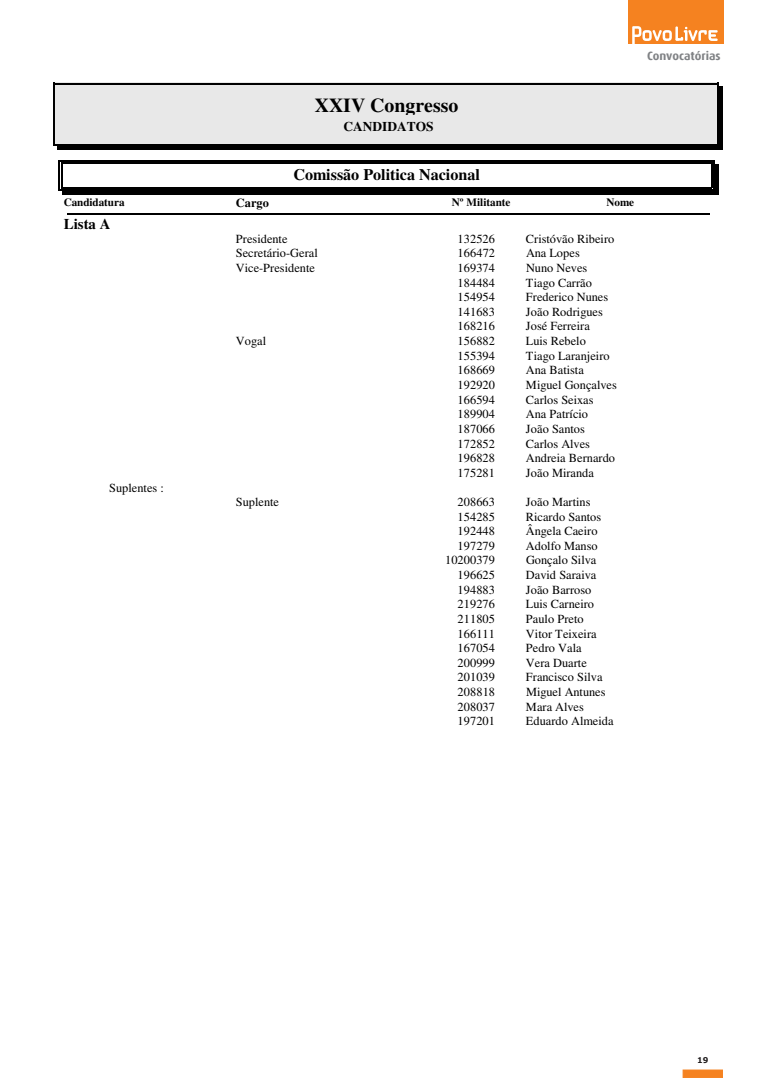
<style>
.page{position:relative;width:766px;height:1078px;background:#fff}
.page>*{position:absolute;margin:0;border:0;box-sizing:border-box;transform-origin:0 0}
.t1{font:700 19.8px "Times";color:#000}
.t2{font:700 16.1px "Times";color:#000}
.t3{font:700 14.9px "Times";color:#000}
.t4{font:700 13.4px "Times";color:#000}
.t5{font:12.3px "Times";color:#000}
.t6{font:700 12.3px "Times";letter-spacing:.005em;color:#000}
.topos{font:700 12px "Dax";color:#808285}
.t7{font:700 11.2px "Times";letter-spacing:-.005em;color:#000}
.t8{font:700 8px "Verdana";color:#231f20}
</style>
<div class="page">
<div style="left:682px;top:1069px;width:40px;height:8px;background:#f58220;border:1px solid #f58220"></div>
<div style="left:53px;top:83px;width:665px;height:63px;background:#e8e8e8"></div>
<hr style="left:53px;top:83px;width:665px;height:2px;background:#000">
<hr style="left:716px;top:83px;width:2px;height:63px;background:#000">
<hr style="left:53px;top:144px;width:665px;height:2px;background:#000">
<hr style="left:53px;top:83px;width:2px;height:63px;background:#000">
<hr style="left:718px;top:86px;width:4px;height:64px;background:#000">
<hr style="left:57px;top:146px;width:665px;height:4px;background:#000">
<hr style="left:67px;top:213px;width:642px;height:2px;background:#000">
<hr style="left:59px;top:160px;width:655px;height:1px;background:#000">
<hr style="left:61px;top:163px;width:651px;height:1px;background:#000">
<hr style="left:713px;top:160px;width:1px;height:31px;background:#000">
<hr style="left:710px;top:163px;width:2px;height:25px;background:#000">
<hr style="left:59px;top:189px;width:655px;height:2px;background:#000">
<hr style="left:61px;top:187px;width:651px;height:1px;background:#000">
<hr style="left:59px;top:160px;width:1px;height:31px;background:#000">
<hr style="left:61px;top:163px;width:2px;height:25px;background:#000">
<hr style="left:714px;top:164px;width:4px;height:30px;background:#000">
<hr style="left:63px;top:191px;width:655px;height:3px;background:#000">
<div style="left:627px;top:0;width:96px;height:44px;background:#f58220"></div>
<svg style="left:632px;top:26px;width:85px;height:18px"></svg>
<p class="topos" style="left:647px;top:49px;width:75px">Convocatórias</p>
<p class="t1" style="left:315px;top:99px;width:145px">XXIV Congresso</p>
<p class="t4" style="left:343px;top:121px;width:92px">CANDIDATOS</p>
<p class="t2" style="left:293px;top:169px;width:188px">Comissão Politica Nacional</p>
<p class="t7" style="left:64px;top:198px;width:62px">Candidatura</p>
<p class="t6" style="left:236px;top:198px;width:35px">Cargo</p>
<p class="t7" style="left:451px;top:198px;width:60px">Nº Militante</p>
<p class="t7" style="left:606px;top:198px;width:29px">Nome</p>
<p class="t3" style="left:64px;top:218px;width:48px">Lista A</p>
<p class="t5" style="left:109px;top:480px;width:56px">Suplentes :</p>
<p class="t5" style="left:236px;top:231px;width:53px">Presidente</p>
<p class="t5" style="left:457px;top:231px;width:39px">132526</p>
<p class="t5" style="left:526px;top:231px;width:90px">Cristóvão Ribeiro</p>
<p class="t5" style="left:236px;top:246px;width:83px">Secretário-Geral</p>
<p class="t5" style="left:457px;top:246px;width:39px">166472</p>
<p class="t5" style="left:526px;top:246px;width:55px">Ana Lopes</p>
<p class="t5" style="left:236px;top:261px;width:80px">Vice-Presidente</p>
<p class="t5" style="left:457px;top:261px;width:39px">169374</p>
<p class="t5" style="left:526px;top:261px;width:63px">Nuno Neves</p>
<p class="t5" style="left:457px;top:275px;width:39px">184484</p>
<p class="t5" style="left:526px;top:275px;width:67px">Tiago Carrão</p>
<p class="t5" style="left:457px;top:290px;width:39px">154954</p>
<p class="t5" style="left:526px;top:290px;width:84px">Frederico Nunes</p>
<p class="t5" style="left:457px;top:305px;width:39px">141683</p>
<p class="t5" style="left:526px;top:305px;width:78px">João Rodrigues</p>
<p class="t5" style="left:457px;top:319px;width:39px">168216</p>
<p class="t5" style="left:526px;top:319px;width:65px">José Ferreira</p>
<p class="t5" style="left:236px;top:334px;width:32px">Vogal</p>
<p class="t5" style="left:457px;top:334px;width:39px">156882</p>
<p class="t5" style="left:526px;top:334px;width:61px">Luis Rebelo</p>
<p class="t5" style="left:457px;top:349px;width:39px">155394</p>
<p class="t5" style="left:526px;top:349px;width:85px">Tiago Laranjeiro</p>
<p class="t5" style="left:457px;top:363px;width:39px">168669</p>
<p class="t5" style="left:526px;top:363px;width:59px">Ana Batista</p>
<p class="t5" style="left:457px;top:378px;width:39px">192920</p>
<p class="t5" style="left:526px;top:378px;width:92px">Miguel Gonçalves</p>
<p class="t5" style="left:457px;top:393px;width:39px">166594</p>
<p class="t5" style="left:526px;top:393px;width:69px">Carlos Seixas</p>
<p class="t5" style="left:457px;top:407px;width:39px">189904</p>
<p class="t5" style="left:526px;top:407px;width:64px">Ana Patrício</p>
<p class="t5" style="left:457px;top:422px;width:39px">187066</p>
<p class="t5" style="left:526px;top:422px;width:60px">João Santos</p>
<p class="t5" style="left:457px;top:436px;width:39px">172852</p>
<p class="t5" style="left:526px;top:436px;width:66px">Carlos Alves</p>
<p class="t5" style="left:457px;top:451px;width:39px">196828</p>
<p class="t5" style="left:526px;top:451px;width:91px">Andreia Bernardo</p>
<p class="t5" style="left:457px;top:466px;width:39px">175281</p>
<p class="t5" style="left:526px;top:466px;width:69px">João Miranda</p>
<p class="t5" style="left:236px;top:494px;width:45px">Suplente</p>
<p class="t5" style="left:457px;top:494px;width:39px">208663</p>
<p class="t5" style="left:526px;top:494px;width:66px">João Martins</p>
<p class="t5" style="left:457px;top:509px;width:39px">154285</p>
<p class="t5" style="left:526px;top:509px;width:77px">Ricardo Santos</p>
<p class="t5" style="left:457px;top:524px;width:39px">192448</p>
<p class="t5" style="left:526px;top:524px;width:73px">Ângela Caeiro</p>
<p class="t5" style="left:457px;top:538px;width:39px">197279</p>
<p class="t5" style="left:526px;top:538px;width:73px">Adolfo Manso</p>
<p class="t5" style="left:439px;top:553px;width:58px">210200379</p>
<p class="t5" style="left:526px;top:553px;width:72px">Gonçalo Silva</p>
<p class="t5" style="left:457px;top:568px;width:39px">196625</p>
<p class="t5" style="left:526px;top:568px;width:72px">David Saraiva</p>
<p class="t5" style="left:457px;top:582px;width:39px">194883</p>
<p class="t5" style="left:526px;top:582px;width:67px">João Barroso</p>
<p class="t5" style="left:457px;top:597px;width:39px">219276</p>
<p class="t5" style="left:526px;top:597px;width:70px">Luis Carneiro</p>
<p class="t5" style="left:457px;top:612px;width:39px">211805</p>
<p class="t5" style="left:526px;top:612px;width:59px">Paulo Preto</p>
<p class="t5" style="left:457px;top:626px;width:39px">166111</p>
<p class="t5" style="left:526px;top:626px;width:72px">Vitor Teixeira</p>
<p class="t5" style="left:457px;top:641px;width:39px">167054</p>
<p class="t5" style="left:526px;top:641px;width:57px">Pedro Vala</p>
<p class="t5" style="left:457px;top:655px;width:39px">200999</p>
<p class="t5" style="left:526px;top:655px;width:62px">Vera Duarte</p>
<p class="t5" style="left:457px;top:670px;width:39px">201039</p>
<p class="t5" style="left:526px;top:670px;width:78px">Francisco Silva</p>
<p class="t5" style="left:457px;top:685px;width:39px">208818</p>
<p class="t5" style="left:526px;top:685px;width:81px">Miguel Antunes</p>
<p class="t5" style="left:457px;top:699px;width:39px">208037</p>
<p class="t5" style="left:526px;top:699px;width:59px">Mara Alves</p>
<p class="t5" style="left:457px;top:714px;width:39px">197201</p>
<p class="t5" style="left:526px;top:714px;width:89px">Eduardo Almeida</p>
<p class="t8" style="left:697px;top:1053px;width:13px">19</p>
</div>
